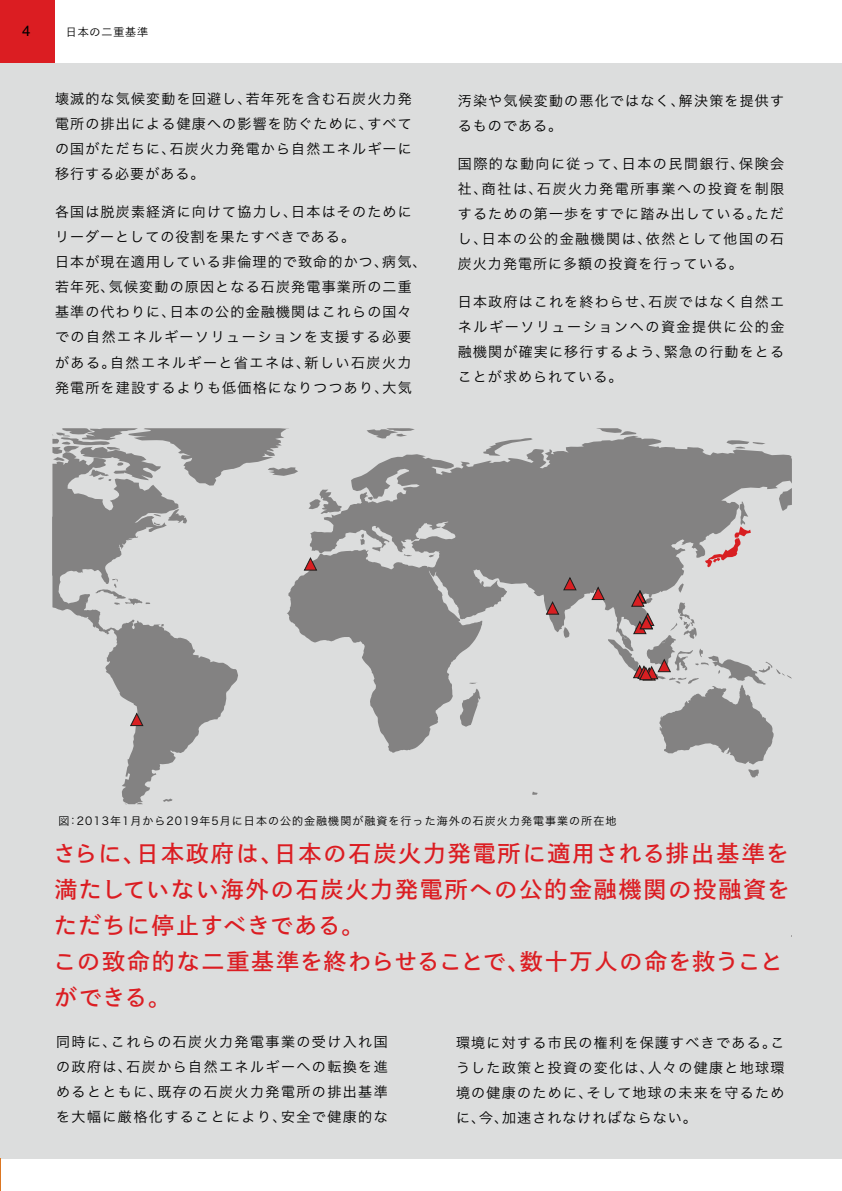
<style>
.page{position:relative;width:842px;height:1191px;background:#fff}
.page>*{position:absolute;margin:0;border:0;box-sizing:border-box;transform-origin:0 0}
.t1{font:23px/36px "Toppan Bunkyu Gothic Pr 6 N DB";letter-spacing:.08em;color:#db1d22}
.t2{font:15px "Helvetica";color:#000}
.t3{font:14px/25px "Hira Kaku Pro N W3";letter-spacing:.085em;color:#000;text-align:justify}
.t4{font:11px "Hira Kaku Pro N W3";letter-spacing:.095em;color:#000}
.t5{font:11px "Toppan Bunkyu Gothic Pr 6 N";letter-spacing:.08em;color:#000}
</style>
<div class="page">
<div style="left:0;top:63px;width:842px;height:1095px;background:#dcdddd"></div>
<svg style="left:532px;top:791px;width:5px;height:4px"></svg>
<svg style="left:52px;top:428px;width:237px;height:48px"></svg>
<svg style="left:367px;top:428px;width:48px;height:8px"></svg>
<svg style="left:287px;top:436px;width:505px;height:316px;fill:#838282"></svg>
<svg style="left:779px;top:488px;width:13px;height:23px"></svg>
<svg style="left:596px;top:428px;width:40px;height:7px"></svg>
<svg style="left:563px;top:627px;width:6px;height:11px"></svg>
<svg style="left:308px;top:489px;width:34px;height:25px"></svg>
<svg style="left:52px;top:452px;width:186px;height:352px"></svg>
<svg style="left:545px;top:601px;width:15px;height:14px"></svg>
<svg style="left:562px;top:576px;width:15px;height:15px"></svg>
<svg style="left:303px;top:557px;width:15px;height:14px"></svg>
<svg style="left:129px;top:712px;width:15px;height:14px"></svg>
<svg style="left:590px;top:583px;width:202px;height:194px"></svg>
<hr style="left:0;top:1158px;width:1px;height:33px;background:#db7622">
<div style="left:0;top:0;width:55px;height:63px;background:#db1d22"></div>
<p class="t2" style="left:22px;top:20px;width:10px">4</p>
<p class="t5" style="left:66px;top:25px;width:84px">日本の二重基準</p>
<p class="t3" style="left:55px;top:86px;width:358px">壊滅的な気候変動を回避し、若年死を含む石炭火力発電所の排出による健康への影響を防ぐために、すべての国がただちに、石炭火力発電から自然エネルギーに移行する必要がある。</p>
<p class="t3" style="left:55px;top:199px;width:373px;text-align:left">各国は脱炭素経済に向けて協力し、日本はそのためにリーダーとしての役割を果たすべきである。<br>日本が現在適用している非倫理的で致命的かつ、病気、若年死、気候変動の原因となる石炭発電事業所の二重基準の代わりに、日本の公的金融機関はこれらの国々での自然エネルギーソリューションを支援する必要がある。自然エネルギーと省エネは、新しい石炭火力発電所を建設するよりも低価格になりつつあり、大気</p>
<p class="t3" style="left:458px;top:87px;width:328px">汚染や気候変動の悪化ではなく、解決策を提供するものである。</p>
<p class="t3" style="left:458px;top:150px;width:328px">国際的な動向に従って、日本の民間銀行、保険会社、商社は、石炭火力発電所事業への投資を制限するための第一歩をすでに踏み出している。ただし、日本の公的金融機関は、依然として他国の石炭火力発電所に多額の投資を行っている。</p>
<p class="t3" style="left:458px;top:288px;width:328px">日本政府はこれを終わらせ、石炭ではなく自然エネルギーソリューションへの資金提供に公的金融機関が確実に移行するよう、緊急の行動をとることが求められている。</p>
<p class="t4" style="left:58px;top:810px;width:559px">図：2013年1月から2019年5月に日本の公的金融機関が融資を行った海外の石炭火力発電事業の所在地</p>
<h1 class="t1" style="left:53px;top:836px;width:738px">さらに、日本政府は、日本の石炭火力発電所に適用される排出基準を満たしていない海外の石炭火力発電所への公的金融機関の投融資をただちに停止すべきである。<br>この致命的な二重基準を終わらせることで、数十万人の命を救うことができる。</h1>
<p class="t3" style="left:56px;top:1028px;width:333px">同時に、これらの石炭火力発電事業の受け入れ国の政府は、石炭から自然エネルギーへの転換を進めるとともに、既存の石炭火力発電所の排出基準を大幅に厳格化することにより、安全で健康的な</p>
<p class="t3" style="left:456px;top:1028px;width:330px">環境に対する市民の権利を保護すべきである。こうした政策と投資の変化は、人々の健康と地球環境の健康のために、そして地球の未来を守るために、今、加速されなければならない。</p>
</div>
